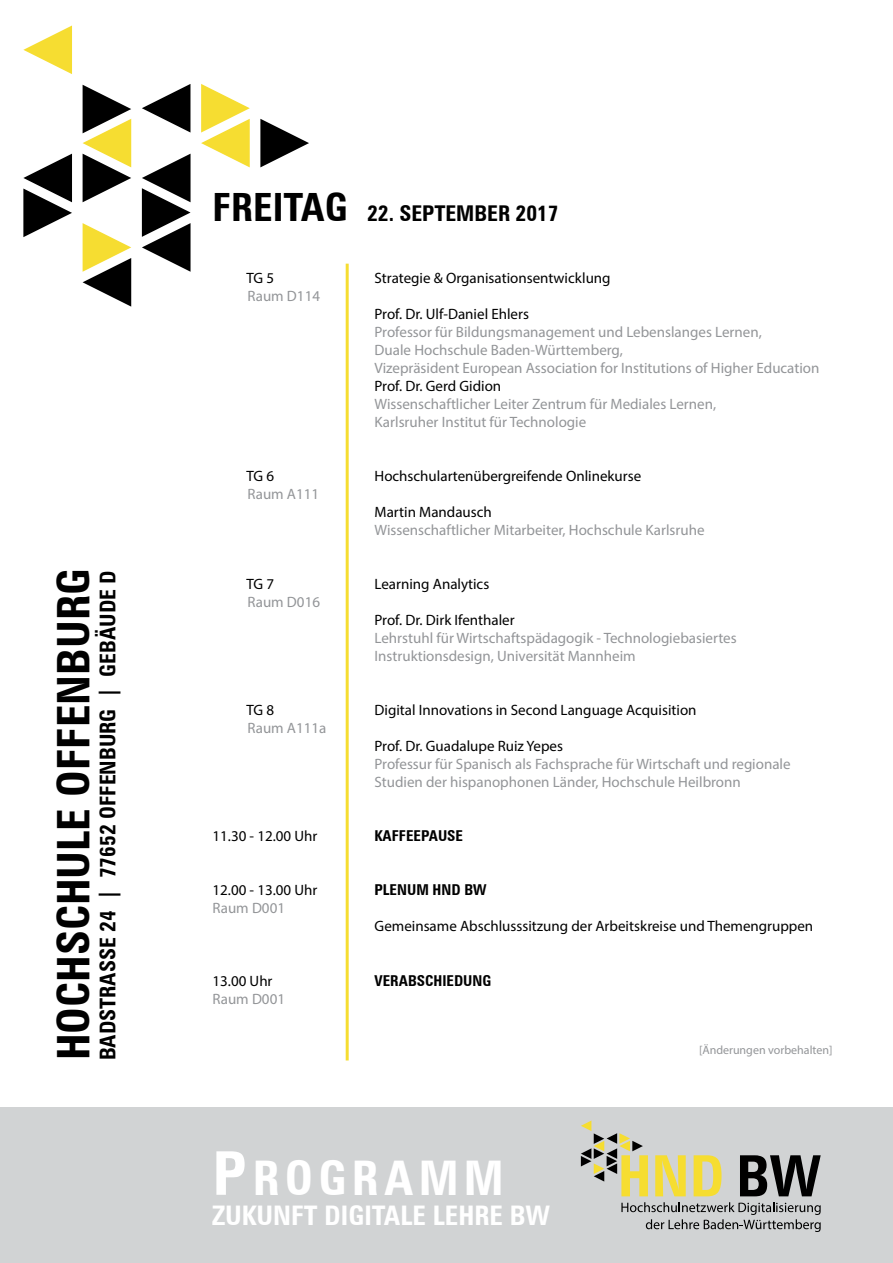
<style>
.page{position:relative;width:893px;height:1263px;background:#fff}
.page>*{position:absolute;margin:0;border:0;box-sizing:border-box;transform-origin:0 0}
.t1{font:700 condensed 47.85px "Zurich BT";letter-spacing:.11em;color:#fff}
.t2{font:700 condensed 45px "Zurich BT";color:#000}
.t3{font:700 condensed 27px "Zurich BT";color:#fff}
.t4{font:700 condensed 21.75px "Zurich BT";color:#000}
.t5{font:15px/18px "Myriad Pro";color:#939598}
.t6{font:15px "Myriad Pro";color:#000}
.t7{font:700 condensed 15px "Zurich BT";color:#000}
.t8{font:12px "Myriad Pro";color:#939598}
.s1{font-size:39px}
.s2{font-size:60.3px}
</style>
<div class="page">
<div style="left:0;top:1108px;width:893px;height:155px;background:#d1d3d4"></div>
<svg style="left:621px;top:1202px;width:200px;height:30px"></svg>
<svg style="left:581px;top:1120px;width:67px;height:76px"></svg>
<svg style="left:655px;top:1155px;width:31px;height:41px"></svg>
<svg style="left:694px;top:1155px;width:27px;height:41px"></svg>
<svg style="left:740px;top:1155px;width:81px;height:41px"></svg>
<svg style="left:142px;top:84px;width:48px;height:49px"></svg>
<svg style="left:260px;top:119px;width:49px;height:48px"></svg>
<svg style="left:201px;top:84px;width:49px;height:83px"></svg>
<svg style="left:23px;top:26px;width:49px;height:48px"></svg>
<svg style="left:23px;top:154px;width:49px;height:83px"></svg>
<svg style="left:83px;top:85px;width:48px;height:117px"></svg>
<svg style="left:142px;top:154px;width:49px;height:118px"></svg>
<svg style="left:83px;top:223px;width:48px;height:84px"></svg>
<hr style="left:346px;top:264px;width:3px;height:796px;background:#f6dd31">
<h2 class="t2" style="left:46px;top:1060px;width:493px;rotate:-90deg">HOCHSCHULE OFFENBURG</h2>
<h3 class="t4" style="left:95px;top:1060px;width:492px;rotate:-90deg">BADSTRASSE 24 | 77652 OFFENBURG | GEBÄUDE D</h3>
<h3 class="t4" style="left:213px;top:200px;width:347px"><span class="s1">FREITAG</span> 22. SEPTEMBER 2017</h3>
<p class="t6" style="left:247px;top:269px;width:29px">TG 5</p>
<p class="t6" style="left:375px;top:269px;width:238px">Strategie &amp; Organisationsentwicklung</p>
<p class="t5" style="left:248px;top:287px;width:74px">Raum D114</p>
<p class="t6" style="left:375px;top:305px;width:156px">Prof. Dr. Ulf-Daniel Ehlers</p>
<p class="t5" style="left:375px;top:323px;width:446px">Professor für Bildungsmanagement und Lebenslanges Lernen,<br>Duale Hochschule Baden-Württemberg,<br>Vizepräsident European Association for Institutions of Higher Education</p>
<p class="t6" style="left:375px;top:377px;width:128px">Prof. Dr. Gerd Gidion</p>
<p class="t5" style="left:375px;top:395px;width:343px">Wissenschaftlicher Leiter Zentrum für Mediales Lernen,<br>Karlsruher Institut für Technologie</p>
<p class="t6" style="left:247px;top:467px;width:29px">TG 6</p>
<p class="t6" style="left:375px;top:467px;width:268px">Hochschulartenübergreifende Onlinekurse</p>
<p class="t5" style="left:248px;top:485px;width:73px">Raum A111</p>
<p class="t6" style="left:375px;top:503px;width:119px">Martin Mandausch</p>
<p class="t5" style="left:375px;top:521px;width:331px">Wissenschaftlicher Mitarbeiter, Hochschule Karlsruhe</p>
<p class="t6" style="left:247px;top:575px;width:29px">TG 7</p>
<p class="t6" style="left:375px;top:575px;width:116px">Learning Analytics</p>
<p class="t5" style="left:248px;top:593px;width:74px">Raum D016</p>
<p class="t6" style="left:375px;top:611px;width:142px">Prof. Dr. Dirk Ifenthaler</p>
<p class="t5" style="left:375px;top:629px;width:364px">Lehrstuhl für Wirtschaftspädagogik - Technologiebasiertes<br>Instruktionsdesign, Universität Mannheim</p>
<p class="t6" style="left:247px;top:701px;width:29px">TG 8</p>
<p class="t6" style="left:375px;top:701px;width:323px">Digital Innovations in Second Language Acquisition</p>
<p class="t5" style="left:248px;top:719px;width:80px">Raum A111a</p>
<p class="t6" style="left:375px;top:737px;width:190px">Prof. Dr. Guadalupe Ruiz Yepes</p>
<p class="t5" style="left:375px;top:755px;width:418px">Professur für Spanisch als Fachsprache für Wirtschaft und regionale<br>Studien der hispanophonen Länder, Hochschule Heilbronn</p>
<p class="t6" style="left:213px;top:827px;width:106px">11.30 - 12.00 Uhr</p>
<p class="t7" style="left:375px;top:827px;width:90px">KAFFEEPAUSE</p>
<p class="t6" style="left:213px;top:881px;width:106px">12.00 - 13.00 Uhr</p>
<p class="t7" style="left:375px;top:881px;width:114px">PLENUM HND BW</p>
<p class="t5" style="left:213px;top:899px;width:74px">Raum D001</p>
<p class="t6" style="left:375px;top:917px;width:440px">Gemeinsame Abschlusssitzung der Arbeitskreise und Themengruppen</p>
<p class="t6" style="left:213px;top:971px;width:61px">13.00 Uhr</p>
<p class="t7" style="left:375px;top:971px;width:118px">VERABSCHIEDUNG</p>
<p class="t5" style="left:213px;top:989px;width:74px">Raum D001</p>
<h1 class="t1" style="left:213px;top:1149px;width:293px"><span class="s2">P</span>ROGRAMM</h1>
<h3 class="t3" style="left:213px;top:1199px;width:339px">ZUKUNFT DIGITALE LEHRE BW</h3>
<p class="t8" style="left:699px;top:1042px;width:135px">[Änderungen vorbehalten]</p>
</div>
